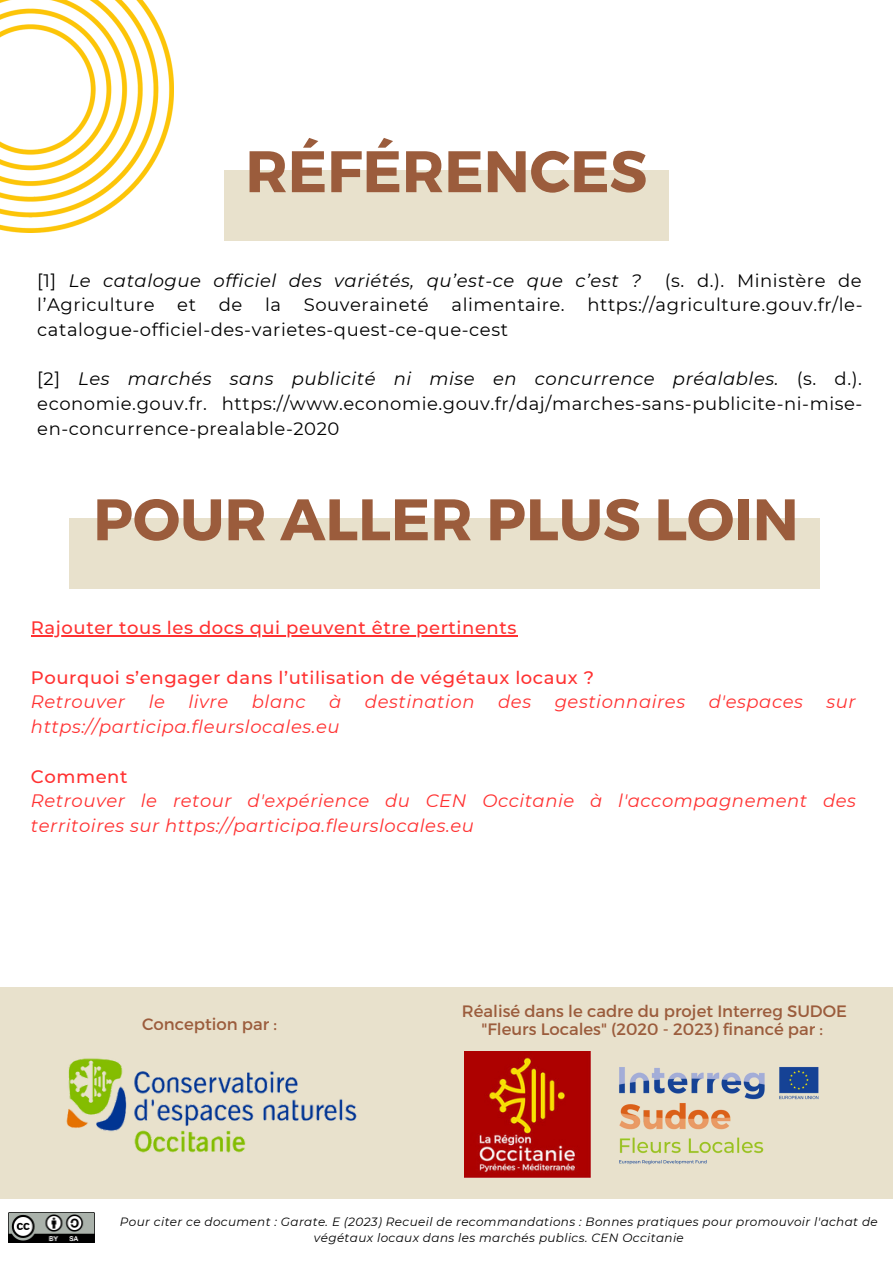
<style>
.page{position:relative;width:893px;height:1264px;background:#fff}
.page>*{position:absolute;margin:0;border:0;box-sizing:border-box;transform-origin:0 0}
.t1{font:700 58.5px "Montserrat";color:#9b5c3c}
.t2{font:18px/24.8px "Montserrat";letter-spacing:.03em;color:#000;text-align:justify}
.t3{font:italic 18px/24.8px "Montserrat";letter-spacing:.03em;color:#ff3131}
.t4{font:500 18px "Montserrat";letter-spacing:.03em;color:#ff3131}
.t5{font:italic 18px "Montserrat";letter-spacing:.03em;color:#000}
.t6{font:16.5px "Montserrat";color:#9b5c3c}
.t7{font:italic 12px/16px "Montserrat";letter-spacing:.03em;color:#000;text-align:center}
.s1{font-style:normal}
.s2{font-style:italic}
</style>
<div class="page">
<div style="left:0;top:987px;width:892px;height:211px;background:#e8e1cc"></div>
<div style="left:224px;top:170px;width:444px;height:70px;background:#e8e1cc"></div>
<img style="left:0;top:0;width:173px;height:233px">
<div style="left:69px;top:518px;width:750px;height:70px;background:#e8e1cc"></div>
<img style="left:66px;top:1058px;width:291px;height:95px">
<img style="left:619px;top:1067px;width:200px;height:98px">
<img style="left:464px;top:1051px;width:126px;height:126px">
<img style="left:9px;top:1212px;width:85px;height:30px">
<hr style="left:31px;top:635px;width:486px;height:1px;background:#ff3131">
<p class="t1" style="left:245px;top:133px;width:403px">RÉFÉRENCES</p>
<p class="t5" style="left:37px;top:269px;width:605px"><span class="s1">[1]</span> Le catalogue officiel des variétés, qu’est-ce que c’est ?</p>
<p class="t2" style="left:664px;top:268px;width:198px">(s. d.). Ministère de</p>
<p class="t2" style="left:37px;top:292px;width:119px">l’Agriculture</p>
<p class="t2" style="left:177px;top:292px;width:20px">et</p>
<p class="t2" style="left:219px;top:292px;width:25px">de</p>
<p class="t2" style="left:265px;top:292px;width:18px">la</p>
<p class="t2" style="left:304px;top:292px;width:127px">Souveraineté</p>
<p class="t2" style="left:451px;top:292px;width:115px">alimentaire.</p>
<p class="t2" style="left:587px;top:292px;width:276px">https://agriculture.gouv.fr/le-</p>
<p class="t2" style="left:37px;top:317px;width:472px">catalogue-officiel-des-varietes-quest-ce-que-cest</p>
<p class="t2" style="left:37px;top:366px;width:826px">[2] <span class="s2">Les marchés sans publicité ni mise en concurrence préalables.</span> (s. d.). economie.gouv.fr. https://www.economie.gouv.fr/daj/marches-sans-publicite-ni-mise&shy;en-concurrence-prealable-2020</p>
<p class="t1" style="left:93px;top:481px;width:707px">POUR ALLER PLUS LOIN</p>
<p class="t4" style="left:31px;top:616px;width:487px">Rajouter tous les docs qui peuvent être pertinents</p>
<p class="t4" style="left:31px;top:666px;width:564px">Pourquoi s’engager dans l’utilisation de végétaux locaux ?</p>
<p class="t3" style="left:31px;top:689px;width:96px">Retrouver</p>
<p class="t3" style="left:149px;top:689px;width:18px">le</p>
<p class="t3" style="left:188px;top:689px;width:41px">livre</p>
<p class="t3" style="left:252px;top:689px;width:55px">blanc</p>
<p class="t3" style="left:329px;top:689px;width:14px">à</p>
<p class="t3" style="left:365px;top:689px;width:111px">destination</p>
<p class="t3" style="left:498px;top:689px;width:34px">des</p>
<p class="t3" style="left:554px;top:689px;width:132px">gestionnaires</p>
<p class="t3" style="left:708px;top:689px;width:96px">d'espaces</p>
<p class="t3" style="left:826px;top:689px;width:31px">sur</p>
<p class="t3" style="left:31px;top:714px;width:310px">https://participa.fleurslocales.eu</p>
<p class="t4" style="left:31px;top:765px;width:98px">Comment</p>
<p class="t3" style="left:31px;top:788px;width:826px">Retrouver le retour d'expérience du CEN Occitanie à l'accompagnement des territoires sur https://participa.fleurslocales.eu</p>
<p class="t6" style="left:462px;top:1000px;width:386px">Réalisé dans le cadre du projet Interreg SUDOE</p>
<p class="t6" style="left:142px;top:1013px;width:136px">Conception par :</p>
<p class="t6" style="left:481px;top:1018px;width:343px">"Fleurs Locales" (2020 - 2023) financé par :</p>
<p class="t7" style="left:120px;top:1213px;width:759px">Pour citer ce document : Garate. E (2023) Recueil de recommandations : Bonnes pratiques pour promouvoir l'achat de végétaux locaux dans les marchés publics. CEN Occitanie</p>
</div>
